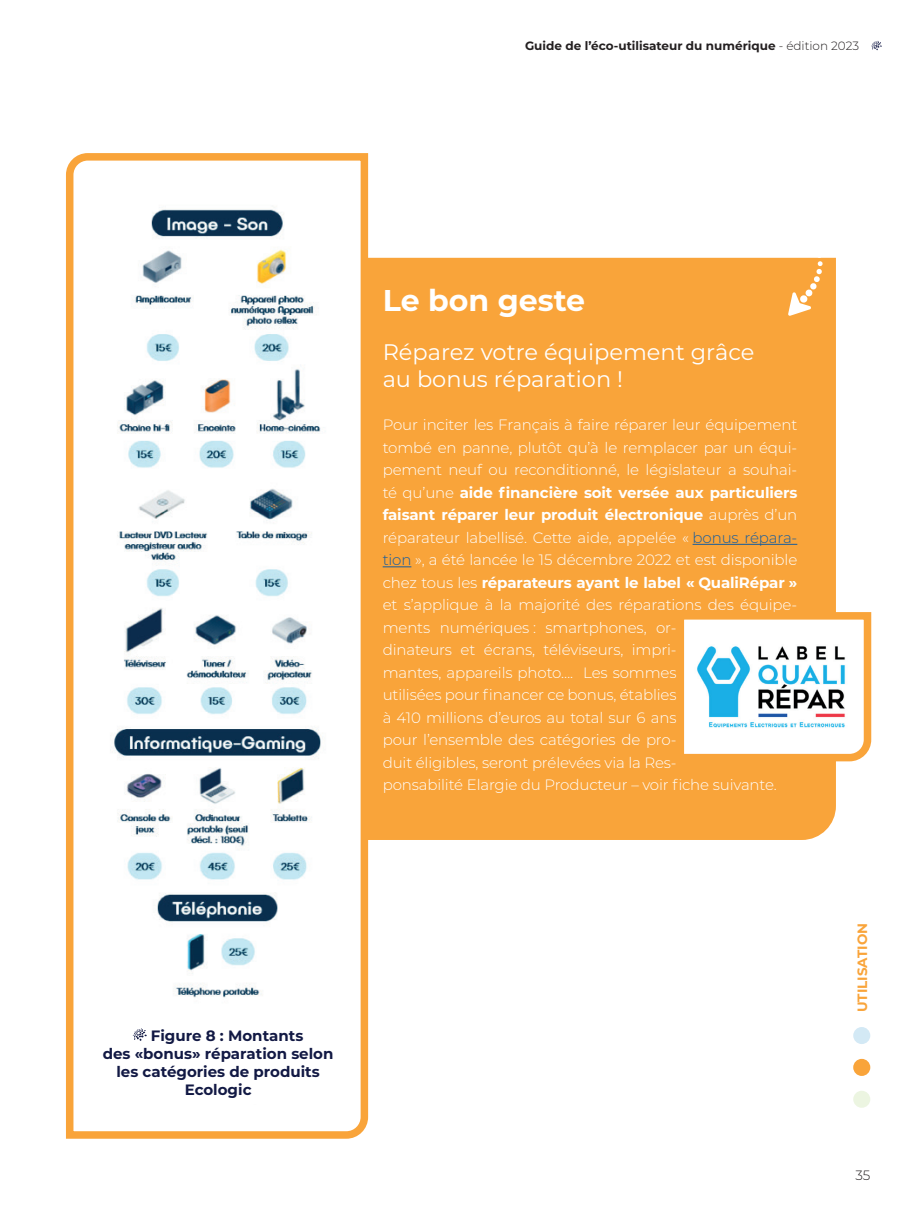
<style>
.page{position:relative;width:915px;height:1212px;background:#fff}
.page>*{position:absolute;margin:0;border:0;box-sizing:border-box;transform-origin:0 0}
.t1{font:700 30px "Montserrat";color:#fff}
.t2{font:22.5px/27px "Montserrat";color:#fff}
.t3{font:300 15px/22.5px "Montserrat";letter-spacing:-.01em;color:#fff}
.t4{font:700 15px "Montserrat";color:#121944}
.t5{font:700 13.5px "Montserrat";color:#f9a43a}
.t6{font:300 13.5px "Montserrat";color:#231f20}
.t7{font:700 12px "Montserrat";color:#231f20}
.s1{font-weight:300}
.s2{font-weight:700}
.s3{color:#175d9e}
</style>
<div class="page">
<svg style="left:852px;top:1027px;width:18px;height:17px"></svg>
<div style="left:852px;top:1059px;width:18px;height:17px;background:#f9a43a;border-radius:50%"></div>
<div style="left:852px;top:1091px;width:18px;height:17px;background:#ecf5e1;border-radius:50%"></div>
<svg style="left:871px;top:41px;width:10px;height:9px"></svg>
<div style="left:372px;top:258px;width:463px;height:582px;background:#f9a43a"></div>
<svg style="left:66px;top:153px;width:306px;height:986px"></svg>
<img style="left:105px;top:163px;width:226px;height:941px">
<hr style="left:692px;top:544px;width:105px;height:1px;background:#175d9e">
<svg style="left:382px;top:566px;width:29px;height:1px"></svg>
<svg style="left:785px;top:257px;width:37px;height:59px"></svg>
<svg style="left:672px;top:608px;width:200px;height:157px"></svg>
<svg style="left:133px;top:1028px;width:14px;height:13px"></svg>
<p class="t7" style="left:525px;top:37px;width:336px">Guide de l’éco-utilisateur du numérique <span class="s1">- édition 2023</span></p>
<h1 class="t1" style="left:382px;top:279px;width:204px">Le bon geste</h1>
<h2 class="t2" style="left:382px;top:337px;width:373px">Réparez votre équipement grâce au bonus réparation !</h2>
<p class="t3" style="left:382px;top:413px;width:416px">Pour inciter les Français à faire réparer leur équipement tombé en panne, plutôt qu’à le remplacer par un équi&shy;pement neuf ou reconditionné, le législateur a souhai&shy;té qu’une <span class="s2">aide financière soit versée aux particuliers faisant réparer leur produit électronique</span> auprès d’un réparateur labellisé. Cette aide, appelée « <span class="s3">bonus répara&shy;tion</span> », a été lancée le 15 décembre 2022 et est disponible chez tous les <span class="s2">réparateurs ayant le label « QualiRépar » </span>et s’applique à la majorité des réparations des équipe&shy;ments numériques : smartphones, or-<br>dinateurs et écrans, téléviseurs, impri-<br>mantes, appareils photo…. Les sommes<br>utilisées pour financer ce bonus, établies<br>à 410 millions d’euros au total sur 6 ans<br>pour l’ensemble des catégories de pro-<br>duit éligibles, seront prélevées via la Res-<br>ponsabilité Elargie du Producteur – voir fiche suivante.</p>
<p class="t4" style="left:151px;top:1025px;width:154px">Figure 8 : Montants</p>
<p class="t4" style="left:103px;top:1043px;width:232px">des «bonus» réparation selon</p>
<p class="t4" style="left:116px;top:1061px;width:205px">les catégories de produits</p>
<p class="t4" style="left:185px;top:1079px;width:68px">Ecologic</p>
<p class="t5" style="left:852px;top:1012px;width:91px;rotate:-90deg">UTILISATION</p>
<p class="t6" style="left:855px;top:1165px;width:16px">35</p>
</div>
